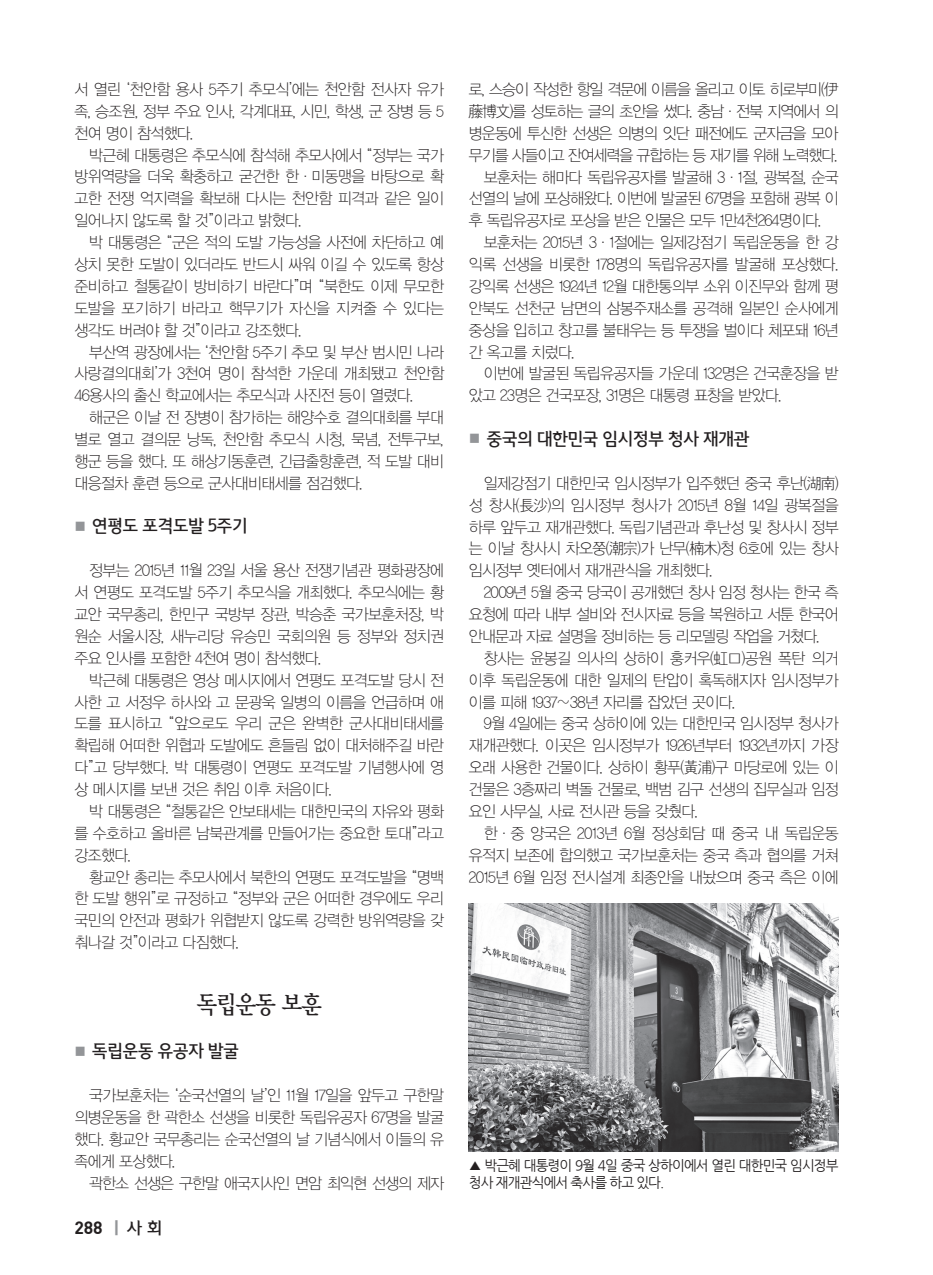
<style>
.page{position:relative;width:933px;height:1275px;background:#fff}
.page>*{position:absolute;margin:0;border:0;box-sizing:border-box;transform-origin:0 0}
.t1{font:23.62px "YDVY Mj O24";letter-spacing:-.04em;color:#231f20;scale:.96 1}
.t2{font:500 17.5px "Auction Gothic";letter-spacing:-.04em;color:#231f20;scale:.96 1}
.t3{font:17.5px "Dinbol";color:#231f20}
.t4{font:15.75px/21.9px "YDVYGO11";letter-spacing:-.04em;color:#231f20;text-align:justify;scale:.96 1}
.t5{font:15.75px "YDVYGO11";letter-spacing:-.065em;color:#231f20;scale:.96 1}
.t6{font:15.75px "YDVYGO11";letter-spacing:-.06em;color:#231f20;scale:.96 1}
.t7{font:14px/17.5px "Nanum Gothic";letter-spacing:-.06em;color:#231f20}
.s1{font-weight:700;font-size:12.25px;color:#939598}
.s2{font-family:"YDVYGO14";font-size:21px;color:#939598}
.s3{font-family:"Auction Gothic";font-weight:500;font-size:16.62px}
</style>
<div class="page">
<img style="left:469px;top:903px;width:369px;height:248px">
<p class="t4" style="left:74px;top:77px;width:386px">서 열린 ‘천안함 용사 5주기 추모식’에는 천안함 전사자 유가 족, 승조원, 정부 주요 인사, 각계대표, 시민, 학생, 군 장병 등 5 천여 명이 참석했다.</p>
<p class="t4" style="left:74px;top:143px;width:386px;text-indent:15px">박근혜 대통령은 추모식에 참석해 추모사에서 “정부는 국가 방위역량을 더욱 확충하고 굳건한 한·미동맹을 바탕으로 확 고한 전쟁 억지력을 확보해 다시는 천안함 피격과 같은 일이 일어나지 않도록 할 것”이라고 밝혔다.</p>
<p class="t4" style="left:74px;top:231px;width:386px;text-indent:15px">박 대통령은 “군은 적의 도발 가능성을 사전에 차단하고 예 상치 못한 도발이 있더라도 반드시 싸워 이길 수 있도록 항상 준비하고 철통같이 방비하기 바란다”며 “북한도 이제 무모한 도발을 포기하기 바라고 핵무기가 자신을 지켜줄 수 있다는 생각도 버려야 할 것”이라고 강조했다.</p>
<p class="t4" style="left:74px;top:340px;width:387px;text-indent:15px">부산역 광장에서는 ‘천안함 5주기 추모 및 부산 범시민 나라 사랑결의대회’가 3천여 명이 참석한 가운데 개최됐고 천안함 46용사의 출신 학교에서는 추모식과 사진전 등이 열렸다.</p>
<p class="t4" style="left:74px;top:406px;width:386px;text-indent:15px">해군은 이날 전 장병이 참가하는 해양수호 결의대회를 부대 별로 열고 결의문 낭독, 천안함 추모식 시청, 묵념, 전투구보, 행군 등을 했다. 또 해상기동훈련, 긴급출항훈련, 적 도발 대비 대응절차 훈련 등으로 군사대비태세를 점검했다.</p>
<p class="t2" style="left:74px;top:517px;width:182px"><span class="s1">■</span> 연평도 포격도발 5주기</p>
<p class="t4" style="left:74px;top:559px;width:387px;text-indent:15px">정부는 2015년 11월 23일 서울 용산 전쟁기념관 평화광장에 서 연평도 포격도발 5주기 추모식을 개최했다. 추모식에는 황 교안 국무총리, 한민구 국방부 장관, 박승춘 국가보훈처장, 박 원순 서울시장, 새누리당 유승민 국회의원 등 정부와 정치권 주요 인사를 포함한 4천여 명이 참석했다.</p>
<p class="t4" style="left:74px;top:668px;width:386px;text-indent:15px">박근혜 대통령은 영상 메시지에서 연평도 포격도발 당시 전 사한 고 서정우 하사와 고 문광욱 일병의 이름을 언급하며 애 도를 표시하고 “앞으로도 우리 군은 완벽한 군사대비태세를 확립해 어떠한 위협과 도발에도 흔들림 없이 대처해주길 바란 다”고 당부했다. 박 대통령이 연평도 포격도발 기념행사에 영 상 메시지를 보낸 것은 취임 이후 처음이다.</p>
<p class="t4" style="left:74px;top:799px;width:386px;text-indent:15px">박 대통령은 “철통같은 안보태세는 대한민국의 자유와 평화 를 수호하고 올바른 남북관계를 만들어가는 중요한 토대”라고 강조했다.</p>
<p class="t4" style="left:74px;top:865px;width:386px;text-indent:15px">황교안 총리는 추모사에서 북한의 연평도 포격도발을 “명백 한 도발 행위”로 규정하고 “정부와 군은 어떠한 경우에도 우리 국민의 안전과 평화가 위협받지 않도록 강력한 방위역량을 갖 춰나갈 것”이라고 다짐했다.</p>
<h1 class="t1" style="left:197px;top:988px;width:132px">독립운동 보훈</h1>
<p class="t2" style="left:74px;top:1042px;width:173px"><span class="s1">■</span> 독립운동 유공자 발굴</p>
<p class="t4" style="left:74px;top:1084px;width:386px;text-indent:15px">국가보훈처는 ‘순국선열의 날’인 11월 17일을 앞두고 구한말 의병운동을 한 곽한소 선생을 비롯한 독립유공자 67명을 발굴 했다. 황교안 국무총리는 순국선열의 날 기념식에서 이들의 유 족에게 포상했다.</p>
<p class="t5" style="left:89px;top:1173px;width:371px">곽한소 선생은 구한말 애국지사인 면암 최익현 선생의 제자</p>
<p class="t3" style="left:74px;top:1216px;width:90px">288 <span class="s2">l</span> <span class="s3">사 회</span></p>
<p class="t5" style="left:469px;top:79px;width:386px">로, 스승이 작성한 항일 격문에 이름을 올리고 이토 히로부미(伊</p>
<p class="t5" style="left:469px;top:101px;width:386px">藤博文)를 성토하는 글의 초안을 썼다. 충남·전북 지역에서 의</p>
<p class="t6" style="left:469px;top:123px;width:386px">병운동에 투신한 선생은 의병의 잇단 패전에도 군자금을 모아</p>
<p class="t5" style="left:469px;top:145px;width:386px">무기를 사들이고 잔여세력을 규합하는 등 재기를 위해 노력했다.</p>
<p class="t4" style="left:484px;top:165px;width:371px">보훈처는 해마다 독립유공자를 발굴해 3·1절, 광복절, 순국</p>
<p class="t4" style="left:469px;top:187px;width:386px">선열의 날에 포상해왔다. 이번에 발굴된 67명을 포함해 광복 이</p>
<p class="t4" style="left:469px;top:209px;width:369px">후 독립유공자로 포상을 받은 인물은 모두 1만4천264명이다.</p>
<p class="t4" style="left:484px;top:231px;width:371px">보훈처는 2015년 3·1절에는 일제강점기 독립운동을 한 강</p>
<p class="t4" style="left:469px;top:252px;width:387px">익록 선생을 비롯한 178명의 독립유공자를 발굴해 포상했다.</p>
<p class="t4" style="left:469px;top:274px;width:386px">강익록 선생은 1924년 12월 대한통의부 소위 이진무와 함께 평</p>
<p class="t4" style="left:469px;top:296px;width:386px">안북도 선천군 남면의 삼봉주재소를 공격해 일본인 순사에게</p>
<p class="t4" style="left:469px;top:318px;width:386px">중상을 입히고 창고를 불태우는 등 투쟁을 벌이다 체포돼 16년</p>
<p class="t4" style="left:469px;top:340px;width:112px">간 옥고를 치렀다.</p>
<p class="t4" style="left:484px;top:362px;width:371px">이번에 발굴된 독립유공자들 가운데 132명은 건국훈장을 받</p>
<p class="t4" style="left:469px;top:384px;width:327px">았고 23명은 건국포장, 31명은 대통령 표창을 받았다.</p>
<p class="t2" style="left:469px;top:429px;width:293px"><span class="s1">■</span> 중국의 대한민국 임시정부 청사 재개관</p>
<p class="t4" style="left:469px;top:471px;width:386px;text-indent:15px">일제강점기 대한민국 임시정부가 입주했던 중국 후난(湖南) 성 창사(長沙)의 임시정부 청사가 2015년 8월 14일 광복절을 하루 앞두고 재개관했다. 독립기념관과 후난성 및 창사시 정부 는 이날 창사시 차오쭝(潮宗)가 난무(楠木)청 6호에 있는 창사 임시정부 옛터에서 재개관식을 개최했다.</p>
<p class="t4" style="left:469px;top:581px;width:386px;text-indent:15px">2009년 5월 중국 당국이 공개했던 창사 임정 청사는 한국 측 요청에 따라 내부 설비와 전시자료 등을 복원하고 서툰 한국어 안내문과 자료 설명을 정비하는 등 리모델링 작업을 거쳤다.</p>
<p class="t4" style="left:469px;top:646px;width:386px;text-indent:15px">창사는 윤봉길 의사의 상하이 훙커우(虹口)공원 폭탄 의거 이후 독립운동에 대한 일제의 탄압이 혹독해지자 임시정부가 이를 피해 1937∼38년 자리를 잡았던 곳이다.</p>
<p class="t4" style="left:469px;top:712px;width:386px;text-indent:15px">9월 4일에는 중국 상하이에 있는 대한민국 임시정부 청사가 재개관했다. 이곳은 임시정부가 1926년부터 1932년까지 가장 오래 사용한 건물이다. 상하이 황푸(黃浦)구 마당로에 있는 이 건물은 3층짜리 벽돌 건물로, 백범 김구 선생의 집무실과 임정 요인 사무실, 사료 전시관 등을 갖췄다.</p>
<p class="t4" style="left:469px;top:821px;width:387px;text-indent:15px">한·중 양국은 2013년 6월 정상회담 때 중국 내 독립운동 유적지 보존에 합의했고 국가보훈처는 중국 측과 협의를 거쳐 2015년 6월 임정 전시설계 최종안을 내놨으며 중국 측은 이에</p>
<p class="t7" style="left:469px;top:1157px;width:371px">▲ 박근혜 대통령이 9월 4일 중국 상하이에서 열린 대한민국 임시정부 청사 재개관식에서 축사를 하고 있다.</p>
</div>
